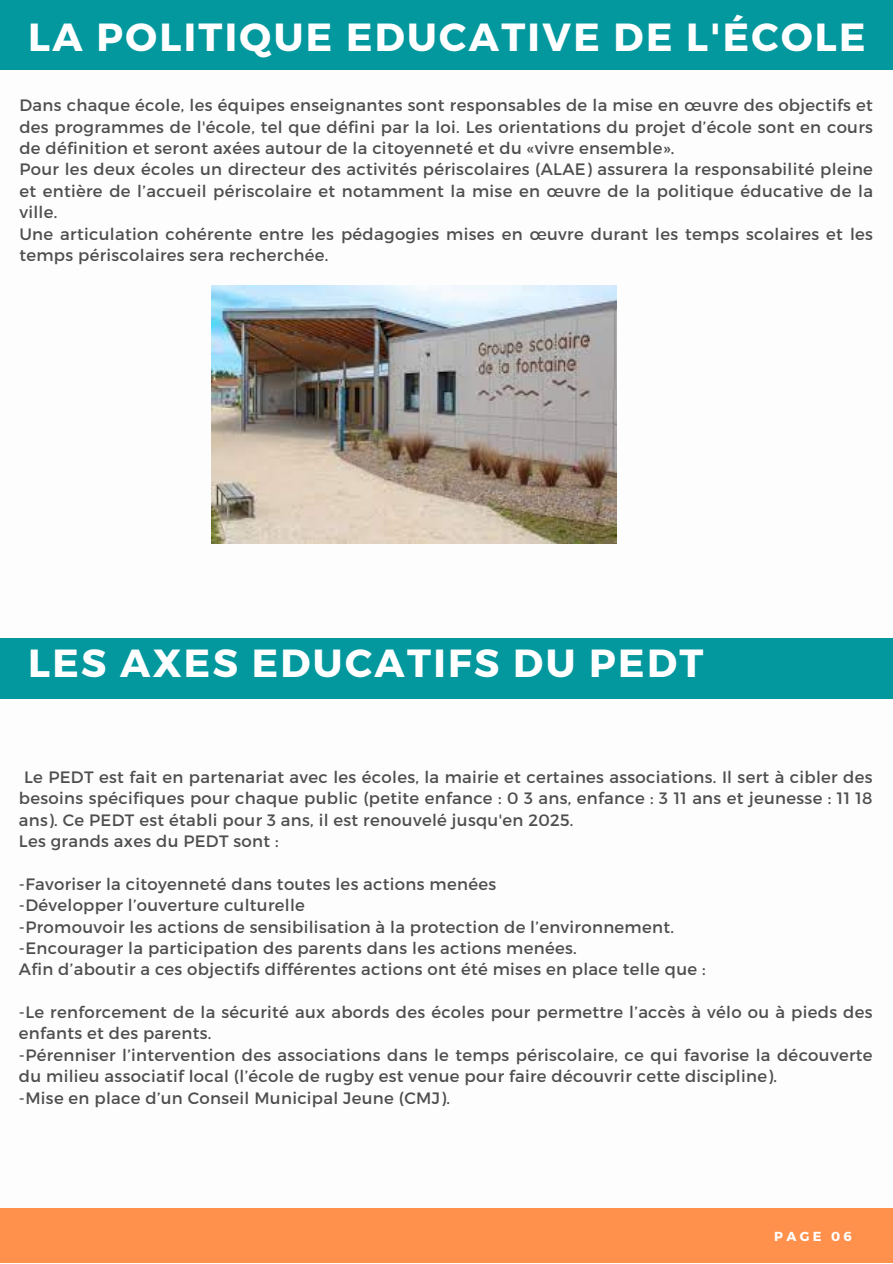
<style>
.page{position:relative;width:893px;height:1264px;background:#fff}
.page>*{position:absolute;margin:0;border:0;box-sizing:border-box;transform-origin:0 0}
.t1{font:700 39.15px "Montserrat";letter-spacing:.06em;color:#fff}
.t2{font:16.5px/21.3px "Montserrat";letter-spacing:.02em;color:#4e4e4e;text-align:justify}
.t3{font:700 13.05px "Montserrat";letter-spacing:.25em;color:#fff}
</style>
<div class="page">
<div style="left:0;top:0;width:892px;height:70px;background:#03989e"></div>
<div style="left:0;top:1208px;width:892px;height:54px;background:#ff914d"></div>
<div style="left:0;top:638px;width:892px;height:60px;background:#03989e"></div>
<img style="left:211px;top:285px;width:405px;height:258px">
<p class="t1" style="left:28px;top:12px;width:838px">LA POLITIQUE EDUCATIVE DE L'ÉCOLE</p>
<p class="t2" style="left:19px;top:94px;width:855px">Dans chaque école, les équipes enseignantes sont responsables de la mise en œuvre des objectifs et des programmes de l'école, tel que défini par la loi. Les orientations du projet d’école sont en cours de définition et seront axées autour de la citoyenneté et du «vivre ensemble».</p>
<p class="t2" style="left:19px;top:158px;width:855px">Pour les deux écoles un directeur des activités périscolaires (ALAE) assurera la responsabilité pleine et entière de l’accueil périscolaire et notamment la mise en œuvre de la politique éducative de la ville.</p>
<p class="t2" style="left:19px;top:222px;width:855px">Une articulation cohérente entre les pédagogies mises en œuvre durant les temps scolaires et les temps périscolaires sera recherchée.</p>
<p class="t1" style="left:28px;top:637px;width:676px">LES AXES EDUCATIFS DU PEDT</p>
<p class="t2" style="left:19px;top:765px;width:855px;text-indent:5px">Le PEDT est fait en partenariat avec les écoles, la mairie et certaines associations. Il sert à cibler des besoins spécifiques pour chaque public (petite enfance : 0 3 ans, enfance : 3 11 ans et jeunesse : 11 18 ans). Ce PEDT est établi pour 3 ans, il est renouvelé jusqu'en 2025.</p>
<p class="t2" style="left:19px;top:829px;width:261px">Les grands axes du PEDT sont :</p>
<p class="t2" style="left:19px;top:872px;width:478px">-Favoriser la citoyenneté dans toutes les actions menées</p>
<p class="t2" style="left:19px;top:893px;width:287px">-Développer l’ouverture culturelle</p>
<p class="t2" style="left:19px;top:915px;width:656px">-Promouvoir les actions de sensibilisation à la protection de l’environnement.</p>
<p class="t2" style="left:19px;top:936px;width:559px">-Encourager la participation des parents dans les actions menées.</p>
<p class="t2" style="left:19px;top:957px;width:688px">Afin d’aboutir a ces objectifs différentes actions ont été mises en place telle que :</p>
<p class="t2" style="left:19px;top:1000px;width:855px">-Le renforcement de la sécurité aux abords des écoles pour permettre l’accès à vélo ou à pieds des enfants et des parents.</p>
<p class="t2" style="left:19px;top:1043px;width:855px">-Pérenniser l’intervention des associations dans le temps périscolaire, ce qui favorise la découverte du milieu associatif local (l’école de rugby est venue pour faire découvrir cette discipline).</p>
<p class="t2" style="left:19px;top:1086px;width:432px">-Mise en place d’un Conseil Municipal Jeune (CMJ).</p>
<p class="t3" style="left:774px;top:1227px;width:79px">PAGE 06</p>
</div>
